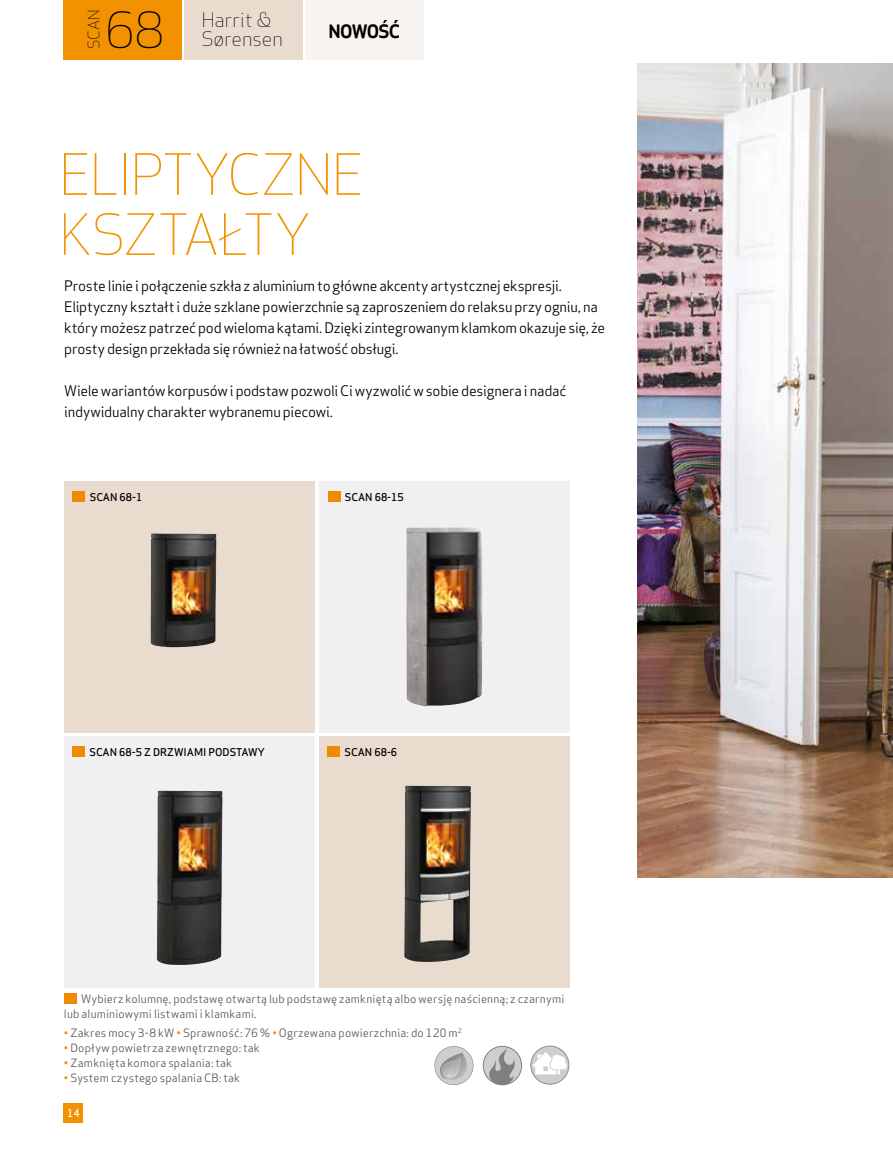
<style>
.page{position:relative;width:893px;height:1149px;background:#fff}
.page>*{position:absolute;margin:0;border:0;box-sizing:border-box;transform-origin:0 0}
.t1{font:300 55.5px/60px "Apex Sans";letter-spacing:-.02em;color:#f39200}
.t2{font:300 48.75px "Apex Sans";color:#000}
.t3{font:300 19.5px/19.5px "Apex Sans";letter-spacing:-.005em;color:#000}
.t4{font:700 18px "Apex Sans";letter-spacing:-.04em;color:#000}
.t5{font:300 15.6px "Apex Sans";color:#000}
.t6{font:14.25px/21px "Apex Sans";letter-spacing:-.015em;color:#000}
.t7{font:11.25px/15px "Apex Sans";letter-spacing:.02em;color:#575756}
.t8{font:500 10.5px "Apex Sans";color:#000}
.t9{font:500 10.5px "Apex Sans";color:#fff}
.s1{color:#f39200}
</style>
<div class="page">
<div style="left:64px;top:0;width:118px;height:60px;background:#f39200"></div>
<div style="left:185px;top:0;width:118px;height:60px;background:#e9dbce"></div>
<div style="left:305px;top:0;width:118px;height:60px;background:#f8f4f1"></div>
<div style="left:64px;top:481px;width:251px;height:251px;background:#e9dbce"></div>
<div style="left:319px;top:736px;width:251px;height:251px;background:#e9dbce"></div>
<div style="left:64px;top:736px;width:251px;height:251px;background:#f0f0f0"></div>
<div style="left:319px;top:481px;width:251px;height:251px;background:#f0f0f0"></div>
<img style="left:638px;top:64px;width:255px;height:813px">
<img style="left:404px;top:785px;width:67px;height:176px">
<img style="left:151px;top:533px;width:66px;height:114px">
<img style="left:406px;top:527px;width:77px;height:179px">
<img style="left:157px;top:790px;width:66px;height:174px">
<div style="left:328px;top:490px;width:12px;height:11px;background:#f18a00"></div>
<div style="left:73px;top:490px;width:12px;height:11px;background:#f18a00"></div>
<div style="left:327px;top:746px;width:13px;height:10px;background:#f18a00"></div>
<div style="left:72px;top:746px;width:13px;height:10px;background:#f18a00"></div>
<div style="left:64px;top:992px;width:13px;height:11px;background:#f18a00"></div>
<svg style="left:434px;top:1046px;width:39px;height:38px"></svg>
<svg style="left:483px;top:1045px;width:39px;height:39px"></svg>
<div style="left:483px;top:1045px;width:39px;height:39px;border:1px solid #7f7f7e;border-radius:50%"></div>
<svg style="left:489px;top:1046px;width:26px;height:39px"></svg>
<svg style="left:531px;top:1045px;width:38px;height:38px"></svg>
<div style="left:531px;top:1045px;width:38px;height:39px;border:1px solid #908d8a;border-radius:50%"></div>
<svg style="left:533px;top:1051px;width:34px;height:23px"></svg>
<div style="left:64px;top:1102px;width:19px;height:20px;background:#f39200"></div>
<p class="t5" style="left:84px;top:49px;width:41px;rotate:-90deg">SCAN</p>
<h2 class="t2" style="left:105px;top:-2px;width:60px">68</h2>
<p class="t4" style="left:329px;top:20px;width:73px">NOWOŚĆ</p>
<h3 class="t3" style="left:202px;top:10px;width:83px">Harrit &amp;<br>Sørensen</h3>
<h1 class="t1" style="left:59px;top:144px;width:306px">ELIPTYCZNE<br>KSZTAŁTY</h1>
<p class="t6" style="left:64px;top:274px;width:543px">Proste linie i połączenie szkła z aluminium to główne akcenty artystcznej ekspresji.<br>Eliptyczny kształt i duże szklane powierzchnie są zaproszeniem do relaksu przy ogniu, na który możesz patrzeć pod wieloma kątami. Dzięki zintegrowanym klamkom okazuje się, że prosty design przekłada się również na łatwość obsługi.</p>
<p class="t6" style="left:64px;top:379px;width:504px">Wiele wariantów korpusów i podstaw pozwoli Ci wyzwolić w sobie designera i nadać indywidualny charakter wybranemu piecowi.</p>
<p class="t8" style="left:90px;top:487px;width:54px">SCAN 68-1</p>
<p class="t8" style="left:345px;top:487px;width:60px">SCAN 68-15</p>
<p class="t8" style="left:89px;top:742px;width:177px">SCAN 68-5 Z DRZWIAMI PODSTAWY</p>
<p class="t8" style="left:345px;top:742px;width:54px">SCAN 68-6</p>
<p class="t7" style="left:64px;top:989px;width:502px;text-indent:17px">Wybierz kolumnę, podstawę otwartą lub podstawę zamkniętą albo wersję naścienną; z czarnymi lub aluminiowymi listwami i klamkami.</p>
<p class="t7" style="left:64px;top:1024px;width:399px"><span class="s1">•</span> Zakres mocy 3-8 kW <span class="s1">•</span> Sprawność: 76 % <span class="s1">•</span> Ogrzewana powierzchnia: do 120 m<sup>2</sup></p>
<p class="t7" style="left:64px;top:1039px;width:197px"><span class="s1">•</span> Dopływ powietrza zewnętrznego: tak</p>
<p class="t7" style="left:64px;top:1054px;width:170px"><span class="s1">•</span> Zamknięta komora spalania: tak</p>
<p class="t7" style="left:64px;top:1069px;width:178px"><span class="s1">•</span> System czystego spalania CB: tak</p>
<p class="t9" style="left:67px;top:1103px;width:14px">14</p>
</div>
